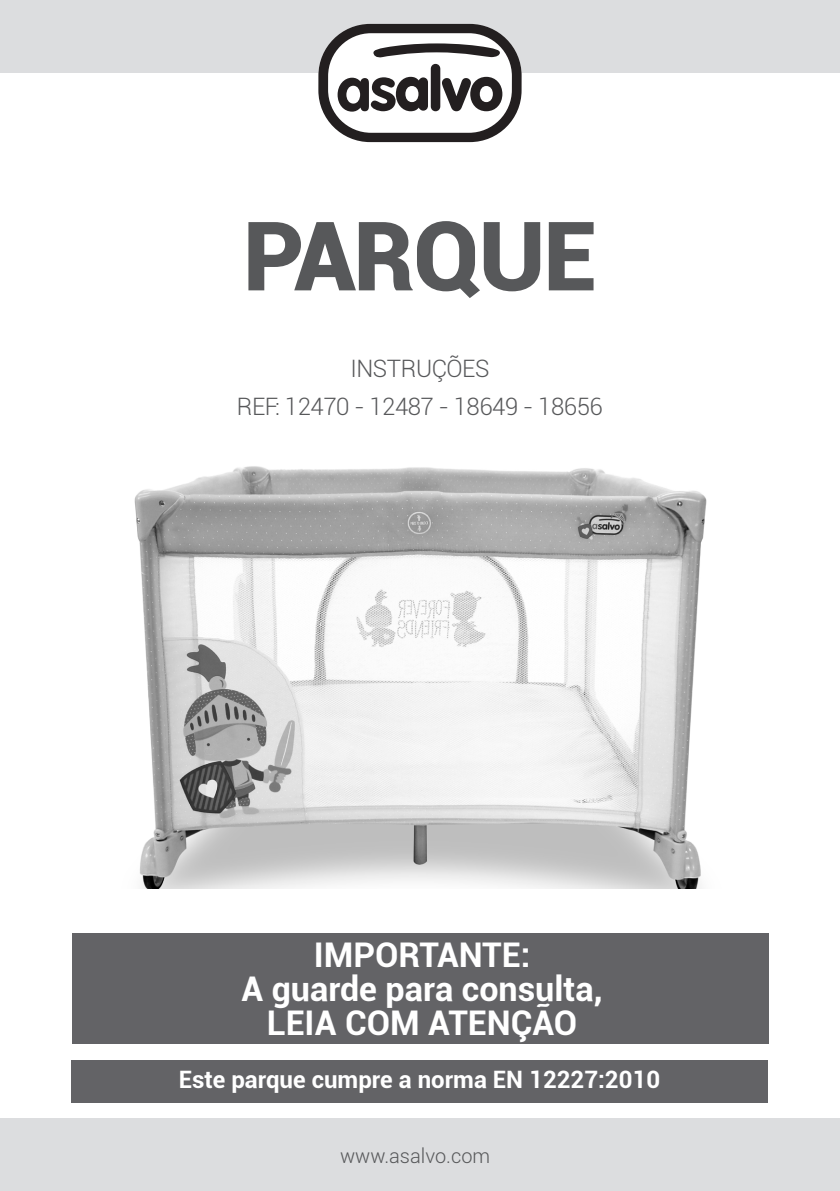
<style>
.page{position:relative;width:840px;height:1191px;background:#fff}
.page>*{position:absolute;margin:0;border:0;box-sizing:border-box;transform-origin:0 0}
.t1{font:900 96px "Roboto";letter-spacing:-.02em;color:#57585a}
.t2{font:700 34px/34px "Roboto";color:#fff;text-align:center}
.t3{font:300 24px "Roboto";letter-spacing:-.02em;color:#57585a}
.t4{font:700 24px "Roboto";color:#fff}
.t5{font:300 20px "Roboto";color:#57585a}
</style>
<div class="page">
<div style="left:0;top:0;width:839px;height:72px;background:#dcdddf"></div>
<div style="left:0;top:1119px;width:839px;height:72px;background:#dcdddf"></div>
<div style="left:71px;top:1060px;width:696px;height:43px;background:#636366"></div>
<div style="left:72px;top:933px;width:695px;height:110px;background:#636366"></div>
<img style="left:134px;top:466px;width:573px;height:422px">
<svg style="left:318px;top:24px;width:203px;height:118px"></svg>
<h1 class="t1" style="left:243px;top:188px;width:355px">PARQUE</h1>
<p class="t3" style="left:350px;top:352px;width:140px">INSTRUÇÕES</p>
<p class="t3" style="left:237px;top:390px;width:367px">REF: 12470 - 12487 - 18649 - 18656</p>
<p class="t2" style="left:241px;top:936px;width:362px">IMPORTANTE:<br>A guarde para consulta,<br>LEIA COM ATENÇÃO</p>
<p class="t4" style="left:178px;top:1062px;width:482px">Este parque cumpre a norma EN 12227:2010</p>
<p class="t5" style="left:340px;top:1141px;width:151px">www.asalvo.com</p>
</div>
